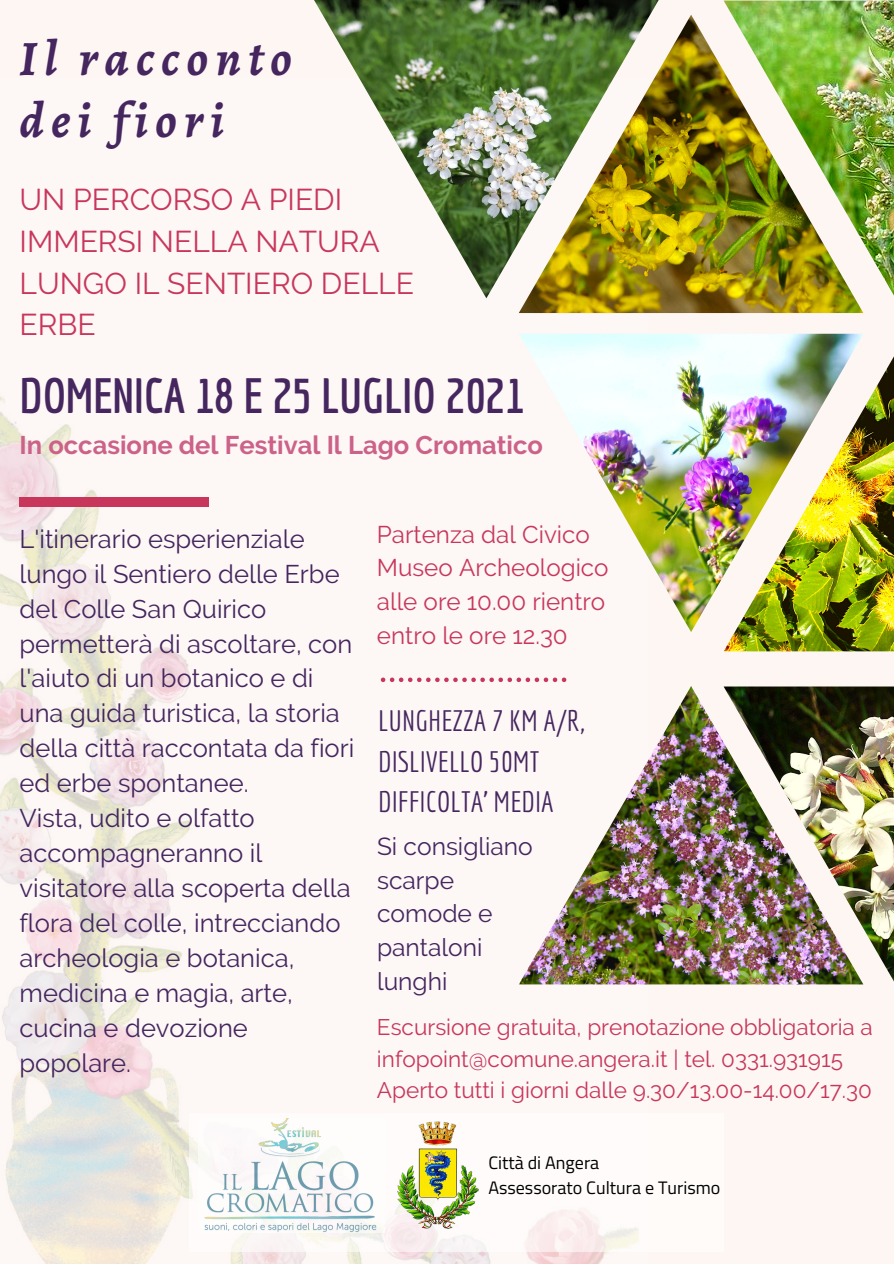
<style>
.page{position:relative;width:894px;height:1264px;background:#fff}
.page>*{position:absolute;margin:0;border:0;box-sizing:border-box;transform-origin:0 0}
.t1{font:italic 700 49.5px "Alegreya";letter-spacing:.14em;color:#45265f}
.t2{font:700 48.3px "Economica";color:#45265f}
.t3{font:30px/41.7px "Raleway";color:#c8375b}
.t4{font:28.95px/40.3px "Economica";color:#45265f}
.t5{font:25.5px/35px "Raleway";color:#45265f}
.t6{font:700 25.5px "Raleway";color:#cc6289}
.t7{font:24.6px/33.6px "Raleway";color:#45265f}
.t8{font:24.15px/33.8px "Raleway";color:#c8375b}
.t9{font:22.5px/31.5px "Raleway";color:#c8375b}
.t10{font:18px "Titillium Web";color:#000}
</style>
<div class="page">
<div style="left:0;top:0;width:893px;height:1263px;background:#fdf6f3"></div>
<img style="left:0;top:298px;width:647px;height:965px">
<img style="left:314px;top:0;width:344px;height:298px">
<img style="left:724px;top:1px;width:169px;height:293px">
<img style="left:518px;top:334px;width:345px;height:298px">
<img style="left:863px;top:686px;width:30px;height:294px">
<img style="left:518px;top:15px;width:345px;height:298px">
<img style="left:723px;top:353px;width:170px;height:298px">
<img style="left:518px;top:686px;width:345px;height:298px">
<div style="left:20px;top:497px;width:189px;height:10px;background:#c8375b"></div>
<svg style="left:381px;top:677px;width:185px;height:5px"></svg>
<div style="left:189px;top:1112px;width:534px;height:139px;background:#fffffe"></div>
<img style="left:397px;top:1121px;width:81px;height:107px">
<img style="left:204px;top:1118px;width:173px;height:114px">
<p class="t1" style="left:20px;top:25px;width:274px">Il racconto</p>
<p class="t1" style="left:20px;top:87px;width:206px">dei fiori</p>
<p class="t3" style="left:20px;top:179px;width:324px">UN PERCORSO A PIEDI</p>
<p class="t3" style="left:20px;top:220px;width:396px">IMMERSI NELLA NATURA<br>LUNGO IL SENTIERO DELLE<br>ERBE</p>
<p class="t2" style="left:20px;top:367px;width:506px">DOMENICA 18 E 25 LUGLIO 2021</p>
<p class="t6" style="left:20px;top:430px;width:525px">In occasione del Festival Il Lago Cromatico</p>
<p class="t5" style="left:20px;top:521px;width:336px">L'itinerario esperienziale lungo il Sentiero delle Erbe del Colle San Quirico permetterà di ascoltare, con l'aiuto di un botanico e di una guida turistica, la storia della città raccontata da fiori ed erbe spontanee.</p>
<p class="t5" style="left:20px;top:800px;width:332px">Vista, udito e olfatto accompagneranno il visitatore alla scoperta della flora del colle, intrecciando archeologia e botanica, medicina e magia, arte, cucina e devozione popolare.</p>
<p class="t8" style="left:377px;top:517px;width:233px">Partenza dal Civico<br>Museo Archeologico</p>
<p class="t8" style="left:377px;top:584px;width:230px">alle ore 10.00 rientro entro le ore 12.30</p>
<p class="t4" style="left:378px;top:700px;width:208px">LUNGHEZZA 7 KM A/R,<br>DISLIVELLO 50MT<br>DIFFICOLTA' MEDIA</p>
<p class="t7" style="left:377px;top:829px;width:157px">Si consigliano scarpe comode e pantaloni lunghi</p>
<p class="t9" style="left:377px;top:1011px;width:497px">Escursione gratuita, prenotazione obbligatoria a infopoint@comune.angera.it | tel. 0331.931915<br>Aperto tutti i giorni dalle 9.30/13.00-14.00/17.30</p>
<p class="t10" style="left:488px;top:1149px;width:112px">Città di Angera</p>
<p class="t10" style="left:488px;top:1173px;width:233px">Assessorato Cultura e Turismo</p>
</div>
